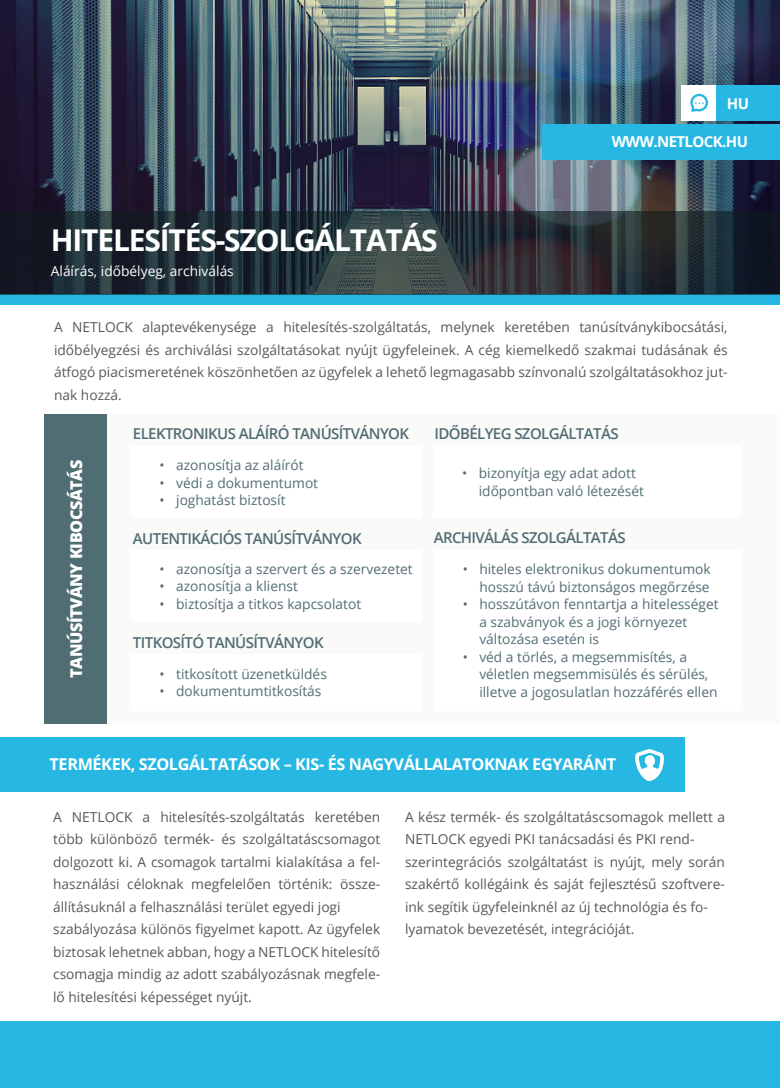
<style>
.page{position:relative;width:780px;height:1088px;background:#fff}
.page>*{position:absolute;margin:0;border:0;box-sizing:border-box;transform-origin:0 0}
.t1{font:700 30px "Open Sans";letter-spacing:-.04em;color:#fff}
.t2{font:700 16.25px "Open Sans";letter-spacing:-.025em;color:#fff}
.t3{font:800 16.25px "Open Sans";letter-spacing:-.025em;color:#fff}
.t4{font:600 15px "Open Sans";letter-spacing:-.04em;color:#516d74}
.t5{font:700 15px "Open Sans";letter-spacing:-.04em;color:#fff}
.t6{font:13.75px/22.5px "Open Sans";color:#595855}
.t7{font:13.75px/17.5px "Open Sans";color:#516d74}
.t8{font:13.75px "Open Sans";color:#fff}
</style>
<div class="page">
<div style="left:0;top:737px;width:684px;height:54px;background:#26b8e2"></div>
<div style="left:44px;top:414px;width:63px;height:310px;background:#516d74"></div>
<div style="left:0;top:1021px;width:780px;height:67px;background:#26b8e2"></div>
<img style="left:0;top:0;width:780px;height:211px">
<div style="left:0;top:294px;width:780px;height:11px;background:#26b8e2"></div>
<svg style="left:0;top:211px;width:780px;height:83px;background:#252f36"></svg>
<div style="left:681px;top:85px;width:35px;height:35px;background:#fff"></div>
<svg style="left:690px;top:94px;width:18px;height:18px"></svg>
<div style="left:716px;top:85px;width:64px;height:35px;background:#26b8e2"></div>
<div style="left:107px;top:414px;width:673px;height:310px;background:#fafaf8"></div>
<div style="left:131px;top:446px;width:291px;height:72px;background:#fff"></div>
<div style="left:131px;top:654px;width:291px;height:56px;background:#fff"></div>
<div style="left:131px;top:550px;width:291px;height:72px;background:#fff"></div>
<div style="left:434px;top:550px;width:307px;height:160px;background:#fff"></div>
<div style="left:433px;top:446px;width:308px;height:72px;background:#fff"></div>
<svg style="left:635px;top:749px;width:29px;height:32px"></svg>
<div style="left:542px;top:124px;width:238px;height:35px;background:#26b8e2"></div>
<p class="t5" style="left:726px;top:92px;width:24px">HU</p>
<h1 class="t1" style="left:51px;top:219px;width:388px">HITELESÍTÉS-SZOLGÁLTATÁS</h1>
<p class="t8" style="left:51px;top:262px;width:184px">Aláírás, időbélyeg, archiválás</p>
<p class="t5" style="left:611px;top:131px;width:138px">WWW.NETLOCK.H U</p>
<p class="t6" style="left:54px;top:316px;width:675px;text-align:justify">A NETLOCK alaptevékenysége a hitelesítés-szolgáltatás, melynek keretében tanúsítványkibocsátási, időbélyegzési és archiválási szolgáltatásokat nyújt ügyfeleinek. A cég kiemelkedő szakmai tudásának és átfogó piacismeretének köszönhetően az ügyfelek a lehető legmagasabb színvonalú szolgáltatásokhoz jut&shy;nak hozzá.</p>
<p class="t3" style="left:64px;top:678px;width:220px;rotate:-90deg">Tanúsítvány kibocsátás</p>
<p class="t4" style="left:133px;top:423px;width:278px">ELEKTRONIKUS ALÁÍRÓ TANÚSÍTVÁNYOK</p>
<p class="t4" style="left:434px;top:423px;width:186px">IDŐBÉLYEG SZOLGÁLTATÁS</p>
<p class="t7" style="left:159px;top:456px;width:146px">• azonosítja az aláírót</p>
<p class="t7" style="left:159px;top:473px;width:160px">• védi a dokumentumot</p>
<p class="t7" style="left:159px;top:491px;width:127px">• joghatást biztosít</p>
<p class="t7" style="left:478px;top:464px;width:167px;text-indent:-17px">• bizonyítja egy adat adott időpontban való létezését</p>
<p class="t4" style="left:133px;top:529px;width:230px">AUTE NTIKÁCIÓS TANÚSÍTVÁNYOK</p>
<p class="t4" style="left:433px;top:527px;width:193px">ARCHIVÁLÁS SZOLGÁLTATÁS</p>
<p class="t7" style="left:159px;top:560px;width:255px">• azonosítja a szervert és a szervezetet</p>
<p class="t7" style="left:159px;top:577px;width:140px">• azonosítja a klienst</p>
<p class="t7" style="left:159px;top:595px;width:203px">• biztosítja a titkos kapcsolatot</p>
<p class="t4" style="left:133px;top:632px;width:192px">TITKOSÍTÓ TANÚSÍTVÁNYOK</p>
<p class="t7" style="left:159px;top:664px;width:169px">• titkosított üzenetküldés</p>
<p class="t7" style="left:159px;top:682px;width:163px">• dokumentumtitkosítás</p>
<p class="t7" style="left:462px;top:560px;width:250px;text-align:right">• hiteles elektronikus dokumentumok hosszú távú biztonságos megőrzése</p>
<p class="t7" style="left:479px;top:595px;width:241px;text-indent:-17px">• hosszútávon fenntartja a hitelességet a szabványok és a jogi környezet változása esetén is</p>
<p class="t7" style="left:479px;top:648px;width:240px;text-indent:-17px">• véd a törlés, a megsemmisítés, a véletlen megsemmisülés és sérülés, illetve a jogosulatlan hozzáférés ellen</p>
<p class="t2" style="left:50px;top:753px;width:567px">TERMÉKEK, SZOLGÁLTATÁSOK – KIS- ÉS NAGYVÁLLALATOKNAK EGYARÁNT</p>
<p class="t6" style="left:53px;top:805px;width:328px">A NETLOCK a hitelesítés-szolgáltatás keretében több különböző termék- és szolgáltatáscsomagot dolgozott ki. A csomagok tartalmi kialakítása a fel&shy;használási céloknak megfelelően történik: össze&shy;állításuknál a felhasználási terület egyedi jogi szabályozása különös figyelmet kapott. Az ügyfelek biztosak lehetnek abban, hogy a NETLOCK hitelesítő csomagja mindig az adott szabályozásnak megfele&shy;lő hitelesítési képességet nyújt.</p>
<p class="t6" style="left:405px;top:805px;width:321px">A kész termék- és szolgáltatáscsomagok mellett a NETLOCK egyedi PKI tanácsadási és PKI rend&shy;szerintegrációs szolgáltatást is nyújt, mely során szakértő kollégáink és saját fejlesztésű szoftvere&shy;ink segítik ügyfeleinknél az új technológia és fo&shy;lyamatok bevezetését, integrációját.</p>
</div>
